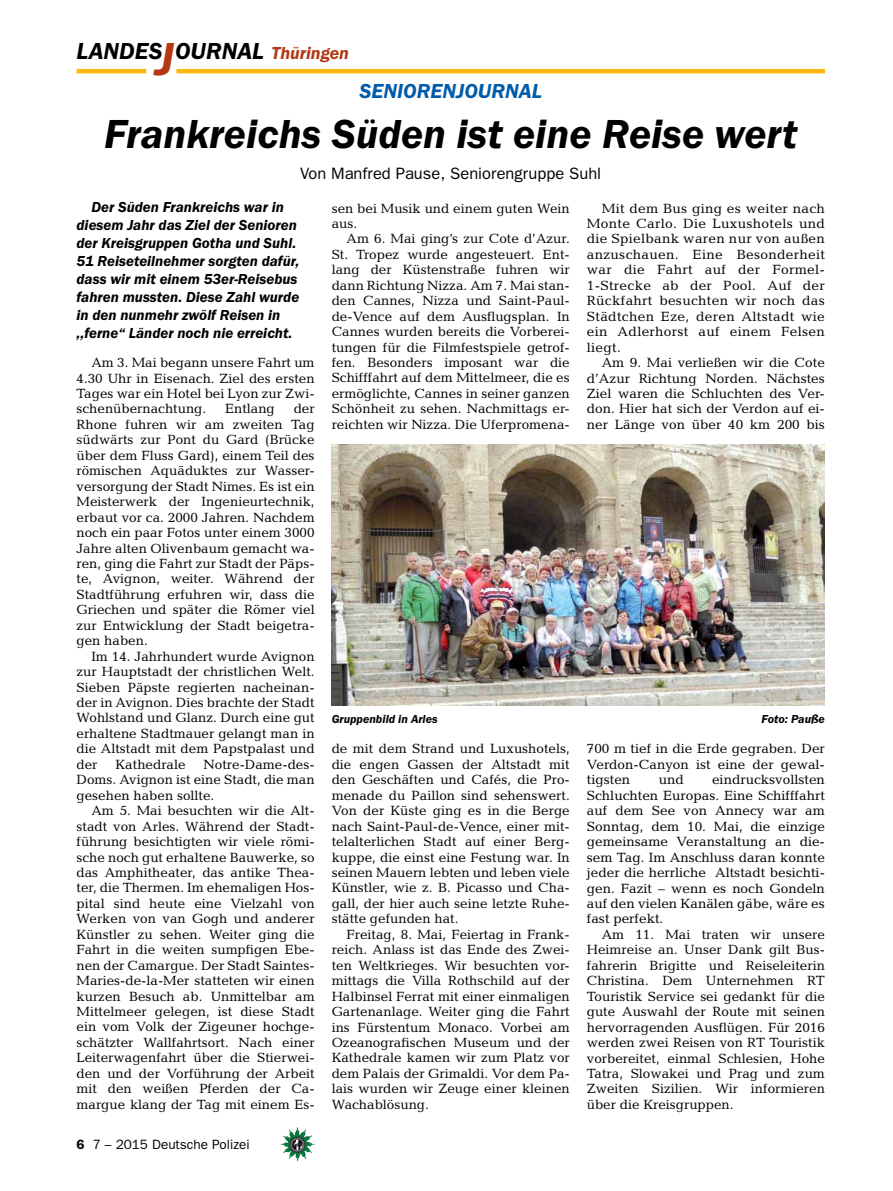
<style>
.page{position:relative;width:893px;height:1191px;background:#fff}
.page>*{position:absolute;margin:0;border:0;box-sizing:border-box;transform-origin:0 0}
.t1{font:italic 600 42px "Franklin Gothic Itc T";color:#000}
.t2{font:italic 600 24px "Franklin Gothic Itc T";color:#000}
.t3{font:italic 600 21px "Franklin Gothic Itc T";color:#005baa}
.t4{font:16.5px "Franklin Gothic";color:#000}
.t5{font:italic 600 15px/18px "Franklin Gothic Itc T";color:#000}
.t6{font:13.5px/15.5px "Candida";color:#000;text-align:justify}
.t7{font:13.5px "Franklin Gothic";color:#000}
.t8{font:italic 600 12px "Franklin Gothic Itc T";color:#000}
.s1{font-size:48px;color:#b33916}
.s2{font-size:18px;color:#b33916}
.s3{font-weight:600}
</style>
<div class="page">
<hr style="left:77px;top:69px;width:69px;height:4px;background:#fdb913">
<hr style="left:176px;top:69px;width:649px;height:4px;background:#fdb913">
<img style="left:281px;top:1128px;width:16px;height:24px">
<img style="left:332px;top:444px;width:493px;height:262px">
<h2 class="t2" style="left:77px;top:37px;width:274px">LANDES<span class="s1">J</span>OURNAL <span class="s2">Thüringen</span></h2>
<h3 class="t3" style="left:359px;top:79px;width:26px">Seniorenjournal</h3>
<h1 class="t1" style="left:104px;top:109px;width:694px">Frankreichs Süden ist eine Reise wert</h1>
<p class="t4" style="left:300px;top:164px;width:302px">Von Manfred Pause, Seniorengruppe Suhl</p>
<p class="t6" style="left:332px;top:200px;width:240px">sen bei Musik und einem guten Wein aus.</p>
<p class="t6" style="left:332px;top:231px;width:240px;text-indent:15px">Am 6. Mai ging’s zur Cote d’Azur.<br>St. Tropez wurde angesteuert. Ent&shy;lang der Küstenstraße fuhren wir dann Richtung Nizza. Am 7. Mai stan&shy;den Cannes, Nizza und Saint-Paul&shy;de-Vence auf dem Ausflugsplan. In Cannes wurden bereits die Vorberei&shy;tungen für die Filmfestspiele getrof&shy;fen. Besonders imposant war die Schifffahrt auf dem Mittelmeer, die es ermöglichte, Cannes in seiner ganzen Schönheit zu sehen. Nachmittags er&shy;reichten wir Nizza. Die Uferpromena-</p>
<p class="t5" style="left:77px;top:198px;width:225px;text-indent:15px">Der Süden Frankreichs war in diesem Jahr das Ziel der Senioren der Kreisgruppen Gotha und Suhl.<br>51 Reiseteilnehmer sorgten dafür, dass wir mit einem 53er-Reisebus fahren mussten. Diese Zahl wurde in den nunmehr zwölf Reisen in ,,ferne“ Länder noch nie erreicht.</p>
<p class="t6" style="left:77px;top:355px;width:240px;text-indent:15px">Am 3. Mai begann unsere Fahrt um 4.30 Uhr in Eisenach. Ziel des ersten Tages war ein Hotel bei Lyon zur Zwi&shy;schenübernachtung.</p>
<p class="t6" style="left:587px;top:200px;width:240px;text-indent:15px">Mit dem Bus ging es weiter nach Monte Carlo. Die Luxushotels und die Spielbank waren nur von außen anzuschauen. Eine Besonderheit war die Fahrt auf der Formel-1-Strecke ab der Pool. Auf der Rückfahrt besuchten wir noch das Städtchen Eze, deren Altstadt wie ein Adlerhorst auf einem Felsen liegt.</p>
<p class="t6" style="left:587px;top:355px;width:240px;text-indent:15px">Am 9. Mai verließen wir die Cote d’Azur Richtung Norden. Nächstes Ziel waren die Schluchten des Ver&shy;don. Hier hat sich der Verdon auf ei&shy;ner Länge von über 40 km 200 bis</p>
<p class="t6" style="left:77px;top:401px;width:240px;text-indent:217px">der Rhone fuhren wir am zweiten Tag südwärts zur Pont du Gard (Brücke über dem Fluss Gard), einem Teil des römischen Aquäduktes zur Wasser&shy;versorgung der Stadt Nimes. Es ist ein Meisterwerk der Ingenieurtechnik, erbaut vor ca. 2000 Jahren. Nachdem noch ein paar Fotos unter einem 3000<br>Jahre alten Olivenbaum gemacht wa&shy;ren, ging die Fahrt zur Stadt der Päps&shy;te, Avignon, weiter. Während der Stadtführung erfuhren wir, dass die Griechen und später die Römer viel zur Entwicklung der Stadt beigetra&shy;gen haben.</p>
<p class="t6" style="left:77px;top:648px;width:240px;text-indent:15px">Im 14. Jahrhundert wurde Avignon zur Hauptstadt der christlichen Welt.<br>Sieben Päpste regierten nacheinan&shy;der in Avignon. Dies brachte der Stadt Wohlstand und Glanz. Durch eine gut erhaltene Stadtmauer gelangt man in die Altstadt mit dem Papstpalast und der</p>
<p class="t6" style="left:225px;top:401px;width:51px">Entlang</p>
<p class="t8" style="left:332px;top:711px;width:107px">Gruppenbild in Arles</p>
<p class="t8" style="left:762px;top:711px;width:65px">Foto: Pauße</p>
<p class="t6" style="left:332px;top:741px;width:240px">de mit dem Strand und Luxushotels, die engen Gassen der Altstadt mit den Geschäften und Cafés, die Pro&shy;menade du Paillon sind sehenswert.<br>Von der Küste ging es in die Berge nach Saint-Paul-de-Vence, einer mit&shy;telalterlichen Stadt auf einer Berg&shy;kuppe, die einst eine Festung war. In seinen Mauern lebten und leben viele Künstler, wie z. B. Picasso und Cha&shy;gall, der hier auch seine letzte Ruhe&shy;stätte gefunden hat.</p>
<p class="t6" style="left:332px;top:926px;width:240px;text-indent:15px">Freitag, 8. Mai, Feiertag in Frank&shy;reich. Anlass ist das Ende des Zwei&shy;ten Weltkrieges. Wir besuchten vor&shy;mittags die Villa Rothschild auf der Halbinsel Ferrat mit einer einmaligen Gartenanlage. Weiter ging die Fahrt ins Fürstentum Monaco. Vorbei am Ozeanografischen Museum und der Kathedrale kamen wir zum Platz vor dem Palais der Grimaldi. Vor dem Pa&shy;lais wurden wir Zeuge einer kleinen Wachablösung.</p>
<p class="t6" style="left:587px;top:741px;width:240px">700 m tief in die Erde gegraben. Der Verdon-Canyon ist eine der gewal&shy;tigsten</p>
<p class="t6" style="left:77px;top:756px;width:240px;text-indent:127px">Notre-Dame-des-Doms. Avignon ist eine Stadt, die man gesehen haben sollte.</p>
<p class="t6" style="left:77px;top:803px;width:240px;text-indent:15px">Am 5. Mai besuchten wir die Alt&shy;stadt von Arles. Während der Stadt&shy;führung besichtigten wir viele römi&shy;sche noch gut erhaltene Bauwerke, so das Amphitheater, das antike Thea&shy;ter, die Thermen. Im ehemaligen Hos&shy;pital sind heute eine Vielzahl von Werken von van Gogh und anderer Künstler zu sehen. Weiter ging die Fahrt in die weiten sumpfigen Ebe&shy;nen der Camargue. Der Stadt Saintes-Maries-de-la-Mer statteten wir einen kurzen Besuch ab. Unmittelbar am Mittelmeer gelegen, ist diese Stadt ein vom Volk der Zigeuner hochge&shy;schätzter Wallfahrtsort. Nach einer Leiterwagenfahrt über die Stierwei&shy;den und der Vorführung der Arbeit mit den weißen Pferden der Ca&shy;margue klang der Tag mit einem Es-</p>
<p class="t6" style="left:116px;top:756px;width:72px">Kathedrale</p>
<p class="t6" style="left:587px;top:772px;width:240px;text-indent:125px">eindrucksvollsten Schluchten Europas. Eine Schifffahrt auf dem See von Annecy war am Sonntag, dem 10. Mai, die einzige gemeinsame Veranstaltung an die&shy;sem Tag. Im Anschluss daran konnte jeder die herrliche Altstadt besichti&shy;gen. Fazit – wenn es noch Gondeln auf den vielen Kanälen gäbe, wäre es fast perfekt.</p>
<p class="t6" style="left:587px;top:926px;width:240px;text-indent:15px">Am 11. Mai traten wir unsere Heimreise an. Unser Dank gilt Bus&shy;fahrerin Brigitte und Reiseleiterin Christina. Dem Unternehmen RT Touristik Service sei gedankt für die gute Auswahl der Route mit seinen hervorragenden Ausflügen. Für 2016 werden zwei Reisen von RT Touristik vorbereitet, einmal Schlesien, Hohe Tatra, Slowakei und Prag und zum Zweiten Sizilien. Wir informieren über die Kreisgruppen.</p>
<p class="t6" style="left:659px;top:772px;width:26px">und</p>
<p class="t7" style="left:77px;top:1136px;width:175px"><span class="s3">6</span> 7 – 2015 Deutsche Polizei</p>
</div>
